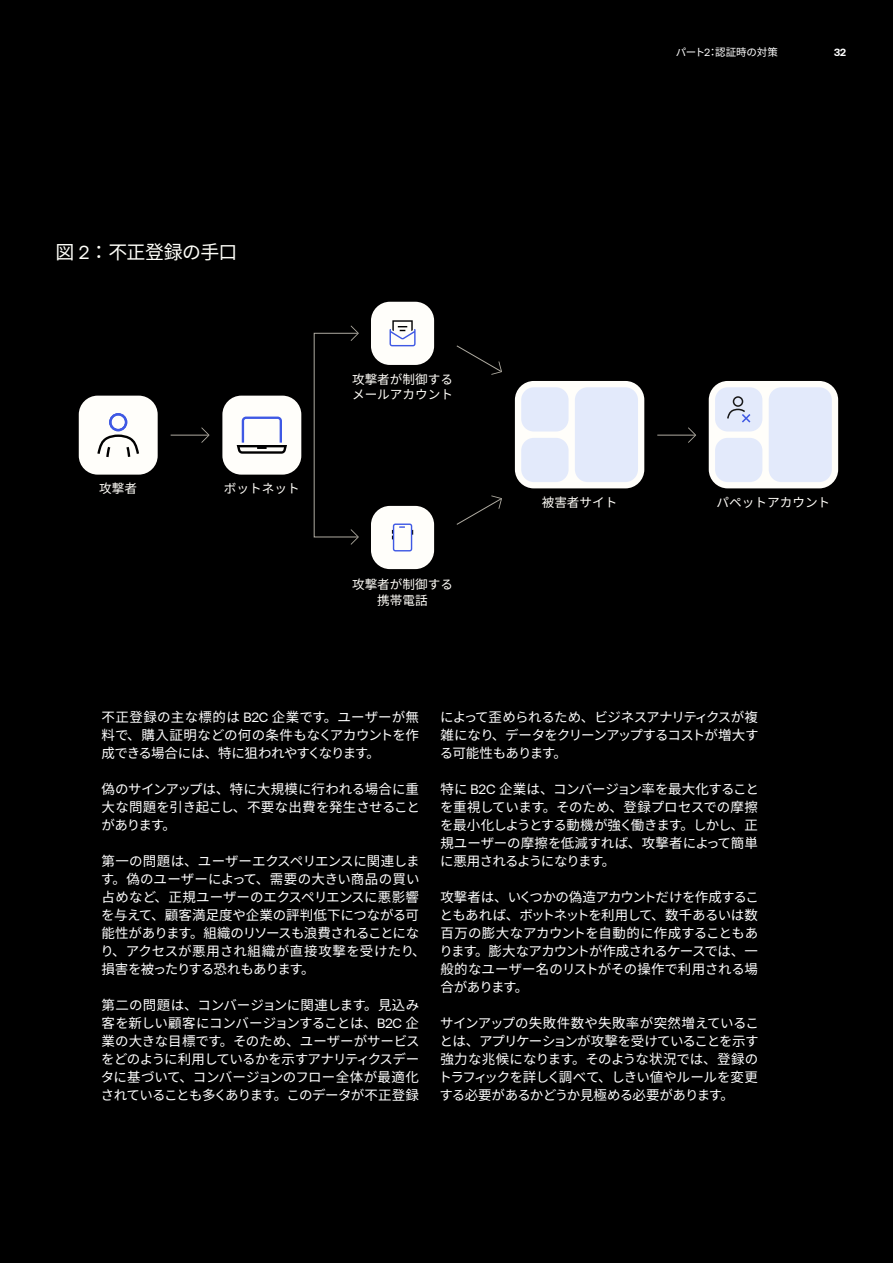
<style>
.page{position:relative;width:893px;height:1263px;background:#000}
.page>*{position:absolute;margin:0;border:0;box-sizing:border-box;transform-origin:0 0}
.t1{font:18.9px "Noto Sans CJ Kjp";letter-spacing:-.03em;color:#fffffa}
.t2{font:13.5px/18px "Noto Sans CJ Kjp";letter-spacing:-.025em;color:#fff;text-align:justify}
.t3{font:12.6px/15.1px "Noto Sans CJ Kjp";color:#fffef9}
.t4{font:10.5px "Noto Sans CJ Kjp";letter-spacing:-.015em;color:#fff}
.t5{font:700 10.5px "Aeonik";color:#fff}
.s1{font-family:"Aeonik"}
</style>
<div class="page">
<svg style="left:78px;top:301px;width:761px;height:269px"></svg>
<h1 class="t1" style="left:56px;top:241px;width:184px">図 <span class="s1">2</span>：不正登録の手口</h1>
<p class="t3" style="left:99px;top:481px;width:39px">攻撃者</p>
<p class="t3" style="left:224px;top:481px;width:77px">ボットネット</p>
<p class="t3" style="left:352px;top:372px;width:103px">攻撃者が制御するメールアカウント</p>
<p class="t3" style="left:352px;top:577px;width:103px;text-align:center">攻撃者が制御する携帯電話</p>
<p class="t4" style="left:676px;top:46px;width:104px">パート<span class="s1">2</span>：認証時の対策</p>
<p class="t5" style="left:834px;top:46px;width:14px">32</p>
<p class="t3" style="left:542px;top:495px;width:77px">被害者サイト</p>
<p class="t3" style="left:717px;top:495px;width:115px">パペットアカウント</p>
<p class="t2" style="left:101px;top:708px;width:319px">不正登録の主な標的は <span class="s1">B2C</span> 企業です。ユーザーが無料で、購入証明などの何の条件もなくアカウントを作成できる場合には、特に狙われやすくなります。</p>
<p class="t2" style="left:101px;top:780px;width:320px">偽のサインアップは、特に大規模に行われる場合に重大な問題を引き起こし、不要な出費を発生させることがあります。</p>
<p class="t2" style="left:101px;top:852px;width:327px;text-align:left">第一の問題は、ユーザーエクスペリエンスに関連します。偽のユーザーによって、需要の大きい商品の買い占めなど、正規ユーザーのエクスペリエンスに悪影響を与えて、顧客満足度や企業の評判低下につながる可能性があります。組織のリソースも浪費されることになり、アクセスが悪用され組織が直接攻撃を受けたり、損害を被ったりする恐れもあります。</p>
<p class="t2" style="left:101px;top:996px;width:320px">第二の問題は、コンバージョンに関連します。見込み客を新しい顧客にコンバージョンすることは、<span class="s1">B2C</span> 企業の大きな目標です。そのため、ユーザーがサービスをどのように利用しているかを示すアナリティクスデータに基づいて、コンバージョンのフロー全体が最適化されていることも多くあります。このデータが不正登録</p>
<p class="t2" style="left:440px;top:708px;width:320px">によって歪められるため、ビジネスアナリティクスが複雑になり、データをクリーンアップするコストが増大する可能性もあります。</p>
<p class="t2" style="left:440px;top:780px;width:320px">特に <span class="s1">B2C</span> 企業は、コンバージョン率を最大化することを重視しています。そのため、登録プロセスでの摩擦を最小化しようとする動機が強く働きます。しかし、正規ユーザーの摩擦を低減すれば、攻撃者によって簡単に悪用されるようになります。</p>
<p class="t2" style="left:440px;top:888px;width:321px">攻撃者は、いくつかの偽造アカウントだけを作成することもあれば、ボットネットを利用して、数千あるいは数百万の膨大なアカウントを自動的に作成することもあります。膨大なアカウントが作成されるケースでは、一般的なユーザー名のリストがその操作で利用される場合があります。</p>
<p class="t2" style="left:438px;top:1014px;width:322px">サインアップの失敗件数や失敗率が突然増えていることは、アプリケーションが攻撃を受けていることを示す強力な兆候になります。そのような状況では、登録のトラフィックを詳しく調べて、しきい値やルールを変更する必要があるかどうか見極める必要があります。</p>
</div>
